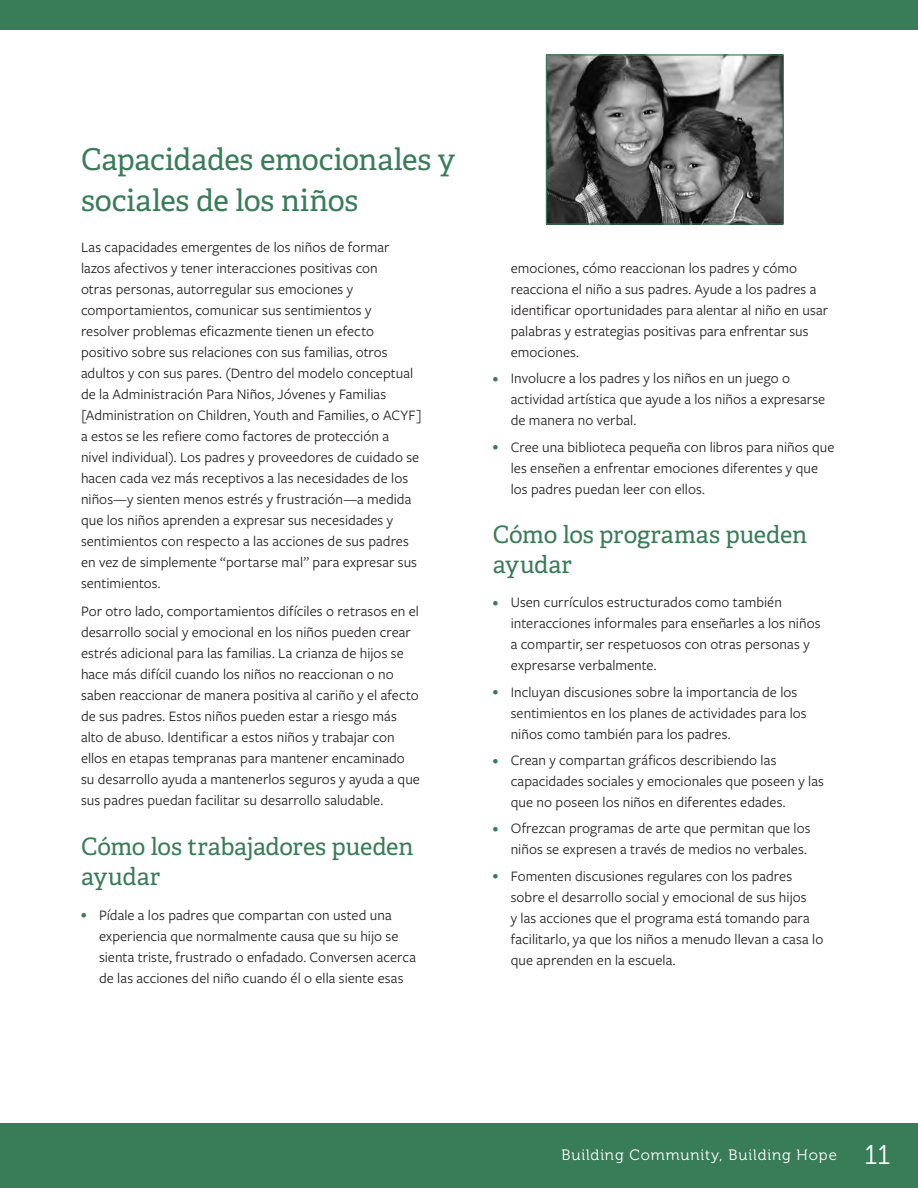
<style>
.page{position:relative;width:918px;height:1188px;background:#fff}
.page>*{position:absolute;margin:0;border:0;box-sizing:border-box;transform-origin:0 0}
.t1{font:30px/40.5px "Adelle PE";letter-spacing:-.005em;color:#387c58}
.t2{font:24px/30px "Adelle PE";letter-spacing:-.01em;color:#387c58}
.t3{font:15px/21px "Freight Sans Pro";letter-spacing:.005em;color:#231f20}
.t4{font:15px "Museo 300";letter-spacing:.06em;color:#fff}
.s1{font-size:12px;color:#387c58}
.s2{font-size:27px}
</style>
<div class="page">
<div style="left:1px;top:1123px;width:917px;height:65px;background:#387c58"></div>
<hr style="left:0;top:1123px;width:1px;height:65px;background:#387c58">
<div style="left:1px;top:0;width:917px;height:29px;background:#387c58"></div>
<svg style="left:0;top:0;width:1px;height:29px"></svg>
<img style="left:548px;top:56px;width:234px;height:167px">
<div style="left:546px;top:54px;width:238px;height:171px;border:1px solid #387c58"></div>
<h2 class="t1" style="left:81px;top:138px;width:376px">Capacidades emocionales y sociales de los niños</h2>
<p class="t3" style="left:81px;top:236px;width:342px">Las capacidades emergentes de los niños de formar lazos afectivos y tener interacciones positivas con<br>otras personas, autorregular sus emociones y comportamientos, comunicar sus sentimientos y resolver problemas eficazmente tienen un efecto positivo sobre sus relaciones con sus familias, otros adultos y con sus pares. (Dentro del modelo conceptual de la Administración Para Niños, Jóvenes y Familias [Administration on Children, Youth and Families, o ACYF] a estos se les refiere como factores de protección a<br>nivel individual). Los padres y proveedores de cuidado se hacen cada vez más receptivos a las necesidades de los niños—y sienten menos estrés y frustración—a medida que los niños aprenden a expresar sus necesidades y sentimientos con respecto a las acciones de sus padres en vez de simplemente “portarse mal” para expresar sus sentimientos.</p>
<p class="t3" style="left:81px;top:600px;width:341px">Por otro lado, comportamientos difíciles o retrasos en el desarrollo social y emocional en los niños pueden crear estrés adicional para las familias. La crianza de hijos se hace más difícil cuando los niños no reaccionan o no saben reaccionar de manera positiva al cariño y el afecto de sus padres. Estos niños pueden estar a riesgo más alto de abuso. Identificar a estos niños y trabajar con ellos en etapas tempranas para mantener encaminado su desarrollo ayuda a mantenerlos seguros y ayuda a que sus padres puedan facilitar su desarrollo saludable.</p>
<h3 class="t2" style="left:81px;top:831px;width:334px">Cómo los trabajadores pueden ayudar</h3>
<p class="t3" style="left:99px;top:904px;width:318px;text-indent:-18px"><span class="s1">•</span> Pídale a los padres que compartan con usted una experiencia que normalmente causa que su hijo se sienta triste, frustrado o enfadado. Conversen acerca de las acciones del niño cuando él o ella siente esas</p>
<p class="t3" style="left:511px;top:257px;width:319px">emociones, cómo reaccionan los padres y cómo reacciona el niño a sus padres. Ayude a los padres a identificar oportunidades para alentar al niño en usar palabras y estrategias positivas para enfrentar sus emociones.</p>
<p class="t3" style="left:511px;top:367px;width:316px;text-indent:-18px"><span class="s1">•</span> Involucre a los padres y los niños en un juego o actividad artística que ayude a los niños a expresarse de manera no verbal.</p>
<p class="t3" style="left:511px;top:436px;width:325px;text-indent:-18px"><span class="s1">•</span> Cree una biblioteca pequeña con libros para niños que les enseñen a enfrentar emociones diferentes y que los padres puedan leer con ellos.</p>
<p class="t2" style="left:493px;top:518px;width:316px">Cómo los programas pueden ayudar</p>
<p class="t3" style="left:511px;top:591px;width:311px;text-indent:-18px"><span class="s1">•</span> Usen currículos estructurados como también interacciones informales para enseñarles a los niños a compartir, ser respetuosos con otras personas y expresarse verbalmente.</p>
<p class="t3" style="left:511px;top:681px;width:298px;text-indent:-18px"><span class="s1">•</span> Incluyan discusiones sobre la importancia de los sentimientos en los planes de actividades para los niños como también para los padres.</p>
<p class="t3" style="left:511px;top:749px;width:315px;text-indent:-18px"><span class="s1">•</span> Crean y compartan gráficos describiendo las capacidades sociales y emocionales que poseen y las que no poseen los niños en diferentes edades.</p>
<p class="t3" style="left:493px;top:817px;width:319px;text-align:right"><span class="s1">•</span> Ofrezcan programas de arte que permitan que los niños se expresen a través de medios no verbales.</p>
<p class="t3" style="left:511px;top:865px;width:314px;text-indent:-18px"><span class="s1">•</span> Fomenten discusiones regulares con los padres sobre el desarrollo social y emocional de sus hijos<br>y las acciones que el programa está tomando para facilitarlo, ya que los niños a menudo llevan a casa lo que aprenden en la escuela.</p>
<p class="t4" style="left:561px;top:1146px;width:330px">Building Community, Building Hope <span class="s2">11</span></p>
</div>
